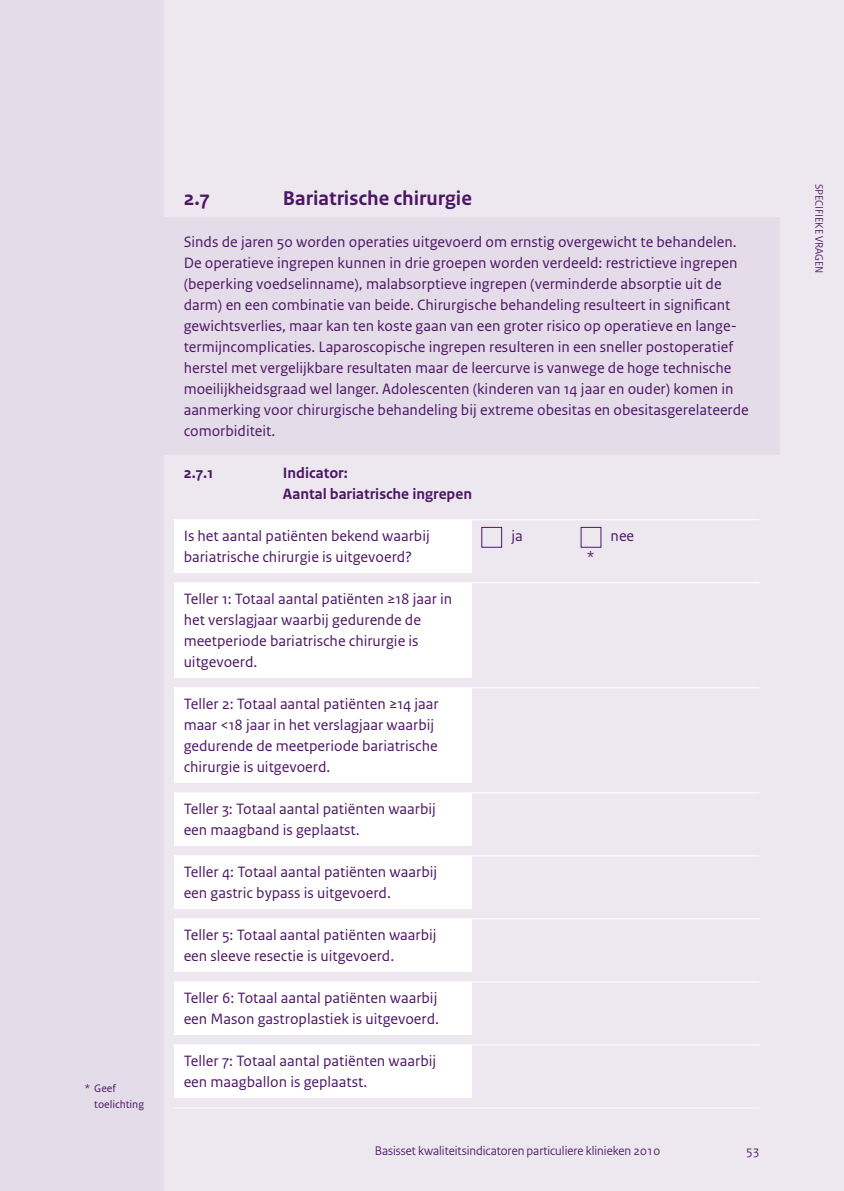
<style>
.page{position:relative;width:844px;height:1191px;background:#fff}
.page>*{position:absolute;margin:0;border:0;box-sizing:border-box;transform-origin:0 0}
.t1{font:700 21px "Rijksoverheid Sans Text";color:#4d1665}
.t2{font:15.75px/21px "Rijksoverheid Sans Text";color:#4d1665}
.t3{font:700 15.75px/21px "Rijksoverheid Sans Text";color:#4d1665}
.t4{font:13.12px "Rijksoverheid Sans";color:#4d1665}
.t5{font:11.38px "Rijksoverheid Sans";color:#4d1665}
.t6{font:11.38px/15.8px "Rijksoverheid Sans Text";color:#4d1665}
</style>
<div class="page">
<div style="left:0;top:0;width:843px;height:1191px;background:#ede8f0"></div>
<div style="left:0;top:0;width:164px;height:1191px;background:#e4dce8"></div>
<div style="left:164px;top:217px;width:615px;height:238px;background:#e4dce8"></div>
<div style="left:174px;top:520px;width:297px;height:52px;background:#fff"></div>
<div style="left:174px;top:583px;width:297px;height:94px;background:#fff"></div>
<div style="left:174px;top:688px;width:297px;height:94px;background:#fff"></div>
<div style="left:174px;top:793px;width:297px;height:52px;background:#fff"></div>
<div style="left:174px;top:856px;width:297px;height:52px;background:#fff"></div>
<div style="left:174px;top:919px;width:297px;height:52px;background:#fff"></div>
<div style="left:174px;top:982px;width:297px;height:52px;background:#fff"></div>
<div style="left:174px;top:1045px;width:297px;height:52px;background:#fff"></div>
<hr style="left:174px;top:519px;width:585px;height:1px;background:#fff">
<hr style="left:174px;top:582px;width:585px;height:1px;background:#fff">
<hr style="left:174px;top:687px;width:585px;height:1px;background:#fff">
<hr style="left:174px;top:792px;width:585px;height:1px;background:#fff">
<hr style="left:174px;top:855px;width:585px;height:1px;background:#fff">
<hr style="left:174px;top:918px;width:585px;height:1px;background:#fff">
<hr style="left:174px;top:981px;width:585px;height:1px;background:#fff">
<hr style="left:174px;top:1044px;width:585px;height:1px;background:#fff">
<hr style="left:174px;top:1107px;width:585px;height:1px;background:#fff">
<p class="t6" style="left:94px;top:1080px;width:51px;text-indent:-10px">* Geef toelichting</p>
<h1 class="t1" style="left:184px;top:186px;width:28px">2.7</h1>
<h1 class="t1" style="left:283px;top:186px;width:190px">Bariatrische chirurgie</h1>
<p class="t2" style="left:184px;top:231px;width:566px">Sinds de jaren 50 worden operaties uitgevoerd om ernstig overgewicht te behandelen.<br>De operatieve ingrepen kunnen in drie groepen worden verdeeld: restrictieve ingrepen (beperking voedselinname), malabsorptieve ingrepen (verminderde absorptie uit de darm) en een combinatie van beide. Chirurgische behandeling resulteert in significant gewichtsverlies, maar kan ten koste gaan van een groter risico op operatieve en lange&shy;termijncomplicaties. Laparoscopische ingrepen resulteren in een sneller postoperatief herstel met vergelijkbare resultaten maar de leercurve is vanwege de hoge technische moeilijkheidsgraad wel langer. Adolescenten (kinderen van 14 jaar en ouder) komen in aanmerking voor chirurgische behandeling bij extreme obesitas en obesitasgerelateerde comorbiditeit.</p>
<p class="t3" style="left:184px;top:462px;width:31px">2.7.1</p>
<p class="t3" style="left:283px;top:462px;width:190px">Indicator:<br>Aantal bariatrische ingrepen</p>
<p class="t2" style="left:184px;top:525px;width:247px">Is het aantal patiënten bekend waarbij</p>
<p class="t2" style="left:511px;top:525px;width:13px">ja</p>
<p class="t2" style="left:610px;top:525px;width:25px">nee</p>
<p class="t2" style="left:184px;top:546px;width:230px">bariatrische chirurgie is uitgevoerd?</p>
<p class="t2" style="left:586px;top:546px;width:10px">*</p>
<p class="t2" style="left:184px;top:588px;width:270px">Teller 1: Totaal aantal patiënten ≥18 jaar in het verslagjaar waarbij gedurende de meetperiode bariatrische chirurgie is uitgevoerd.</p>
<p class="t2" style="left:184px;top:693px;width:256px">Teller 2: Totaal aantal patiënten ≥14 jaar maar &lt;18 jaar in het verslagjaar waarbij gedurende de meetperiode bariatrische chirurgie is uitgevoerd.</p>
<p class="t2" style="left:184px;top:798px;width:254px">Teller 3: Totaal aantal patiënten waarbij een maagband is geplaatst.</p>
<p class="t2" style="left:184px;top:861px;width:255px">Teller 4: Totaal aantal patiënten waarbij een gastric bypass is uitgevoerd.</p>
<p class="t2" style="left:184px;top:924px;width:254px">Teller 5: Totaal aantal patiënten waarbij een sleeve resectie is uitgevoerd.</p>
<p class="t2" style="left:184px;top:987px;width:257px">Teller 6: Totaal aantal patiënten waarbij een Mason gastroplastiek is uitgevoerd.</p>
<p class="t2" style="left:184px;top:1050px;width:254px">Teller 7: Totaal aantal patiënten waarbij een maagballon is geplaatst.</p>
<p class="t4" style="left:374px;top:1143px;width:287px">Basisset kwaliteitsindicatoren particuliere klinieken 2010</p>
<p class="t4" style="left:746px;top:1143px;width:15px">53</p>
<p class="t5" style="left:825px;top:184px;width:91px;rotate:90deg">SPECIFIEKE VRAGEN</p>
</div>
